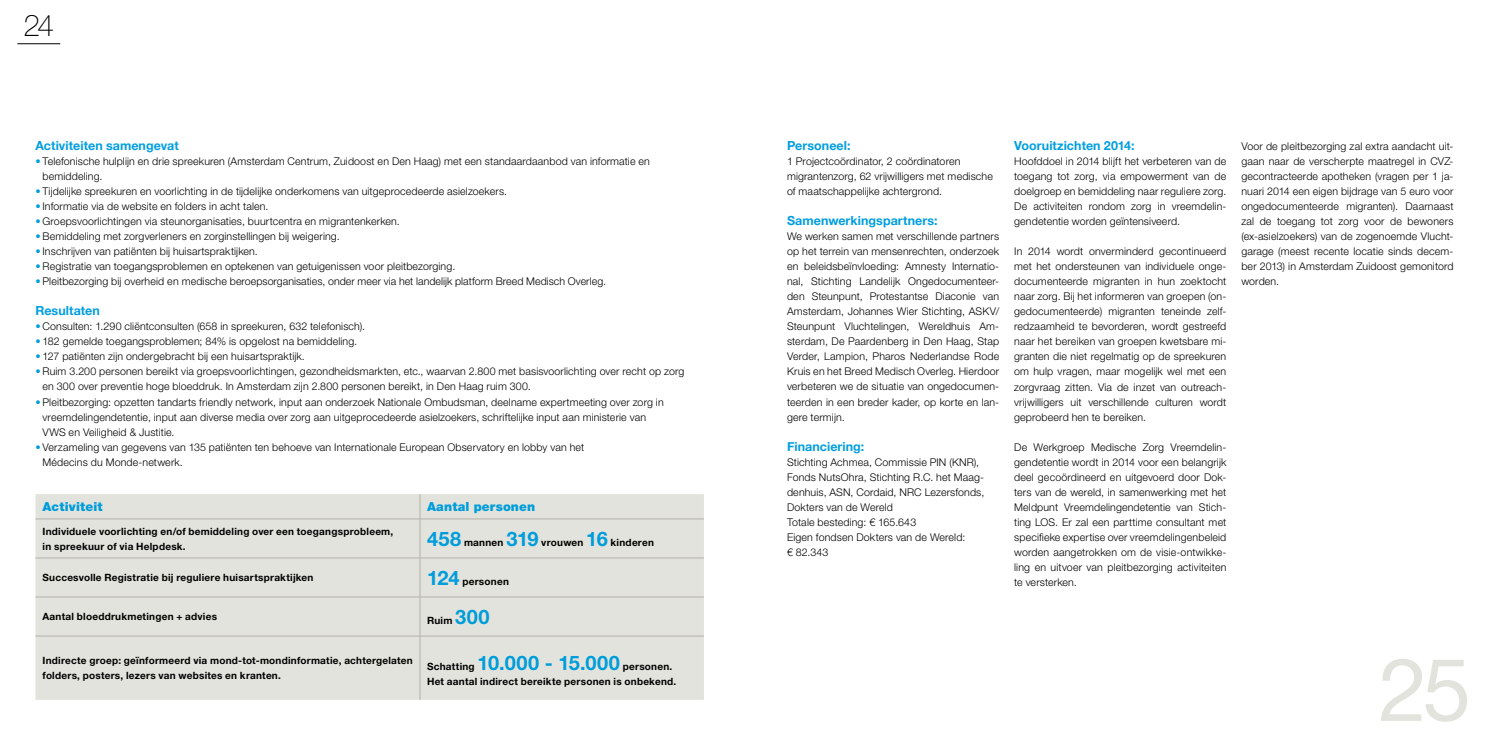
<style>
.page{position:relative;width:1489px;height:745px;background:#fff}
.page>*{position:absolute;margin:0;border:0;box-sizing:border-box;transform-origin:0 0}
.t1{font:87.5px "Helvetica Neue";color:#e3e3dd}
.t2{font:100 30px "Helvetica Neue LT Std";color:#000}
.t3{font:700 12.5px "Helvetica Neue";letter-spacing:.005em;color:#009ee0}
.t4{font:900 12.5px "Helvetica Neue LT Std";letter-spacing:.01em;color:#009ddb}
.t5{font:300 10.62px/15px "Helvetica Neue LT Std";letter-spacing:.01em;color:#000}
.t6{font:700 10px/15px "Helvetica Neue LT Std";letter-spacing:.025em;color:#000}
.s1{color:#009ddb}
.s2{font-size:20px;color:#009ddb}
</style>
<div class="page">
<hr style="left:17px;top:43px;width:43px;height:1px;background:#000">
<div style="left:35px;top:494px;width:669px;height:205px;background:#e3e3dd"></div>
<svg style="left:419px;top:494px;width:1px;height:24px"></svg>
<hr style="left:35px;top:518px;width:385px;height:1px;background:#b2b1a8">
<hr style="left:420px;top:518px;width:284px;height:1px;background:#b2b1a8">
<hr style="left:419px;top:519px;width:1px;height:38px;background:#b2b1a8">
<hr style="left:35px;top:557px;width:385px;height:1px;background:#b2b1a8">
<hr style="left:420px;top:557px;width:284px;height:1px;background:#b2b1a8">
<hr style="left:419px;top:558px;width:1px;height:38px;background:#b2b1a8">
<hr style="left:35px;top:596px;width:385px;height:1px;background:#b2b1a8">
<hr style="left:420px;top:596px;width:284px;height:1px;background:#b2b1a8">
<hr style="left:419px;top:597px;width:1px;height:38px;background:#b2b1a8">
<hr style="left:35px;top:635px;width:385px;height:1px;background:#b2b1a8">
<hr style="left:420px;top:635px;width:284px;height:1px;background:#b2b1a8">
<hr style="left:419px;top:636px;width:1px;height:63px;background:#b2b1a8">
<h2 class="t2" style="left:23px;top:8px;width:32px">24</h2>
<p class="t3" style="left:35px;top:138px;width:145px">Activiteiten sa<span class="s1">me</span>ngevat</p>
<p class="t5" style="left:43px;top:154px;width:609px;text-indent:-7px"><span class="s1">•</span> Telefonische hulplijn en drie spreekuren (Amsterdam Centrum, Zuidoost en Den Haag) met een standaardaanbod van informatie en bemiddeling.</p>
<p class="t5" style="left:35px;top:184px;width:473px"><span class="s1">•</span> Tijdelijke spreekuren en voorlichting in de tijdelijke onderkomens van uitgeprocedeerde asielzoekers.</p>
<p class="t5" style="left:35px;top:199px;width:234px"><span class="s1">•</span> Informatie via de website en folders in acht talen.</p>
<p class="t5" style="left:35px;top:214px;width:366px"><span class="s1">•</span> Groepsvoorlichtingen via steunorganisaties, buurtcentra en migrantenkerken.</p>
<p class="t5" style="left:35px;top:229px;width:306px"><span class="s1">•</span> Bemiddeling met zorgverleners en zorginstellingen bij weigering.</p>
<p class="t5" style="left:35px;top:244px;width:224px"><span class="s1">•</span> Inschrijven van patiënten bij huisartspraktijken.</p>
<p class="t5" style="left:35px;top:259px;width:421px"><span class="s1">•</span> Registratie van toegangsproblemen en optekenen van getuigenissen voor pleitbezorging.</p>
<p class="t5" style="left:35px;top:274px;width:572px"><span class="s1">•</span> Pleitbezorging bij overheid en medische beroepsorganisaties, onder meer via het landelijk platform Breed Medisch Overleg.</p>
<p class="t3" style="left:35px;top:303px;width:66px">Resultaten</p>
<p class="t5" style="left:35px;top:319px;width:331px"><span class="s1">•</span> Consulten: 1.290 cliëntconsulten (658 in spreekuren, 632 telefonisch).</p>
<p class="t5" style="left:35px;top:334px;width:323px"><span class="s1">•</span> 182 gemelde toegangsproblemen; 84% is opgelost na bemiddeling.</p>
<p class="t5" style="left:35px;top:349px;width:271px"><span class="s1">•</span> 127 patiënten zijn ondergebracht bij een huisartspraktijk.</p>
<p class="t5" style="left:43px;top:364px;width:643px;text-indent:-7px"><span class="s1">•</span> Ruim 3.200 personen bereikt via groepsvoorlichtingen, gezondheidsmarkten, etc., waarvan 2.800 met basisvoorlichting over recht op zorg en 300 over preventie hoge bloeddruk. In Amsterdam zijn 2.800 personen bereikt, in Den Haag ruim 300.</p>
<p class="t5" style="left:43px;top:394px;width:622px;text-indent:-7px"><span class="s1">•</span> Pleitbezorging: opzetten tandarts friendly network, input aan onderzoek Nationale Ombudsman, deelname expertmeeting over zorg in vreemdelingendetentie, input aan diverse media over zorg aan uitgeprocedeerde asielzoekers, schriftelijke input aan ministerie van<br>VWS en Veiligheid &amp; Justitie.</p>
<p class="t5" style="left:43px;top:439px;width:543px;text-indent:-7px"><span class="s1">•</span> Verzameling van gegevens van 135 patiënten ten behoeve van Internationale European Observatory en lobby van het<br>Médecins du Monde-netwerk.</p>
<p class="t4" style="left:43px;top:498px;width:61px">Activiteit</p>
<p class="t4" style="left:427px;top:498px;width:110px">Aantal personen</p>
<p class="t6" style="left:43px;top:523px;width:352px">Individuele voorlichting en/of bemiddeling over een toegangsprobleem, in spreekuur of via Helpdesk.</p>
<p class="t6" style="left:427px;top:534px;width:228px"><span class="s2">458</span> mannen <span class="s2">319</span> vrouwen <span class="s2">16</span> kinderen</p>
<p class="t6" style="left:43px;top:569px;width:272px">Succesvolle Registratie bij reguliere huisartspraktijken</p>
<p class="t6" style="left:427px;top:573px;width:83px"><span class="s2">124</span> personen</p>
<p class="t6" style="left:43px;top:608px;width:176px">Aantal bloeddrukmetingen + advies</p>
<p class="t6" style="left:427px;top:612px;width:64px">Ruim <span class="s2">300</span></p>
<p class="t6" style="left:43px;top:652px;width:372px">Indirecte groep: geïnformeerd via mond-tot-mondinformatie, achtergelaten folders, posters, lezers van websites en kranten.</p>
<p class="t6" style="left:427px;top:658px;width:251px">Schatting <span class="s2">10.000 - 15.000</span> personen.<br>Het aantal indirect bereikte personen is onbekend.</p>
<p class="t3" style="left:787px;top:138px;width:65px">Personeel:</p>
<p class="t5" style="left:787px;top:154px;width:207px">1 Projectcoördinator, 2 coördinatoren migrantenzorg, 62 vrijwilligers met medische of maatschappelijke achtergrond.</p>
<p class="t3" style="left:787px;top:213px;width:152px">Samenwerkingspartners:</p>
<p class="t5" style="left:787px;top:229px;width:214px;text-align:justify">We werken samen met verschillende partners op het terrein van mensenrechten, onderzoek en beleidsbeïnvloeding: Amnesty Internatio&shy;nal, Stichting Landelijk Ongedocumenteer&shy;den Steunpunt, Protestantse Diaconie van Amsterdam, Johannes Wier Stichting, ASKV/ Steunpunt Vluchtelingen, Wereldhuis Am&shy;sterdam, De Paardenberg in Den Haag, Stap Verder, Lampion, Pharos Nederlandse Rode Kruis en het Breed Medisch Overleg. Hierdoor verbeteren we de situatie van ongedocumen&shy;teerden in een breder kader, op korte en lan&shy;gere termijn.</p>
<p class="t3" style="left:787px;top:438px;width:79px">Financiering:</p>
<p class="t5" style="left:787px;top:454px;width:199px">Stichting Achmea, Commissie PIN (KNR),<br>Fonds NutsOhra, Stichting R.C. het Maag&shy;denhuis, ASN, Cordaid, NRC Lezersfonds,<br>Dokters van de Wereld<br>Totale besteding: € 165.643<br>Eigen fondsen Dokters van de Wereld:<br>€ 82.343</p>
<p class="t3" style="left:1014px;top:138px;width:122px">Vooruitzichten 2014:</p>
<p class="t5" style="left:1014px;top:154px;width:214px;text-align:justify">Hoofddoel in 2014 blijft het verbeteren van de toegang tot zorg, via empowerment van de doelgroep en bemiddeling naar reguliere zorg.<br>De activiteiten rondom zorg in vreemdelin&shy;gendetentie worden geïntensiveerd.</p>
<p class="t5" style="left:1014px;top:244px;width:214px;text-align:justify">In 2014 wordt onverminderd gecontinueerd met het ondersteunen van individuele onge&shy;documenteerde migranten in hun zoektocht naar zorg. Bij het informeren van groepen (on&shy;gedocumenteerde) migranten teneinde zelf&shy;redzaamheid te bevorderen, wordt gestreefd naar het bereiken van groepen kwetsbare mi&shy;granten die niet regelmatig op de spreekuren om hulp vragen, maar mogelijk wel met een zorgvraag zitten. Via de inzet van outreach&shy;vrijwilligers uit verschillende culturen wordt geprobeerd hen te bereiken.</p>
<p class="t5" style="left:1014px;top:439px;width:214px;text-align:justify">De Werkgroep Medische Zorg Vreemdelin&shy;gendetentie wordt in 2014 voor een belangrijk deel gecoördineerd en uitgevoerd door Dok&shy;ters van de wereld, in samenwerking met het Meldpunt Vreemdelingendetentie van Stich&shy;ting LOS. Er zal een parttime consultant met specifieke expertise over vreemdelingenbeleid worden aangetrokken om de visie-ontwikke&shy;ling en uitvoer van pleitbezorging activiteiten te versterken.</p>
<p class="t5" style="left:1241px;top:139px;width:214px;text-align:justify">Voor de pleitbezorging zal extra aandacht uit&shy;gaan naar de verscherpte maatregel in CVZ&shy;gecontracteerde apotheken (vragen per 1 ja&shy;nuari 2014 een eigen bijdrage van 5 euro voor ongedocumenteerde migranten). Daarnaast zal de toegang tot zorg voor de bewoners (ex-asielzoekers) van de zogenoemde Vlucht&shy;garage (meest recente locatie sinds decem&shy;ber 2013) in Amsterdam Zuidoost gemonitord worden.</p>
<h1 class="t1" style="left:1378px;top:637px;width:94px">25</h1>
</div>
